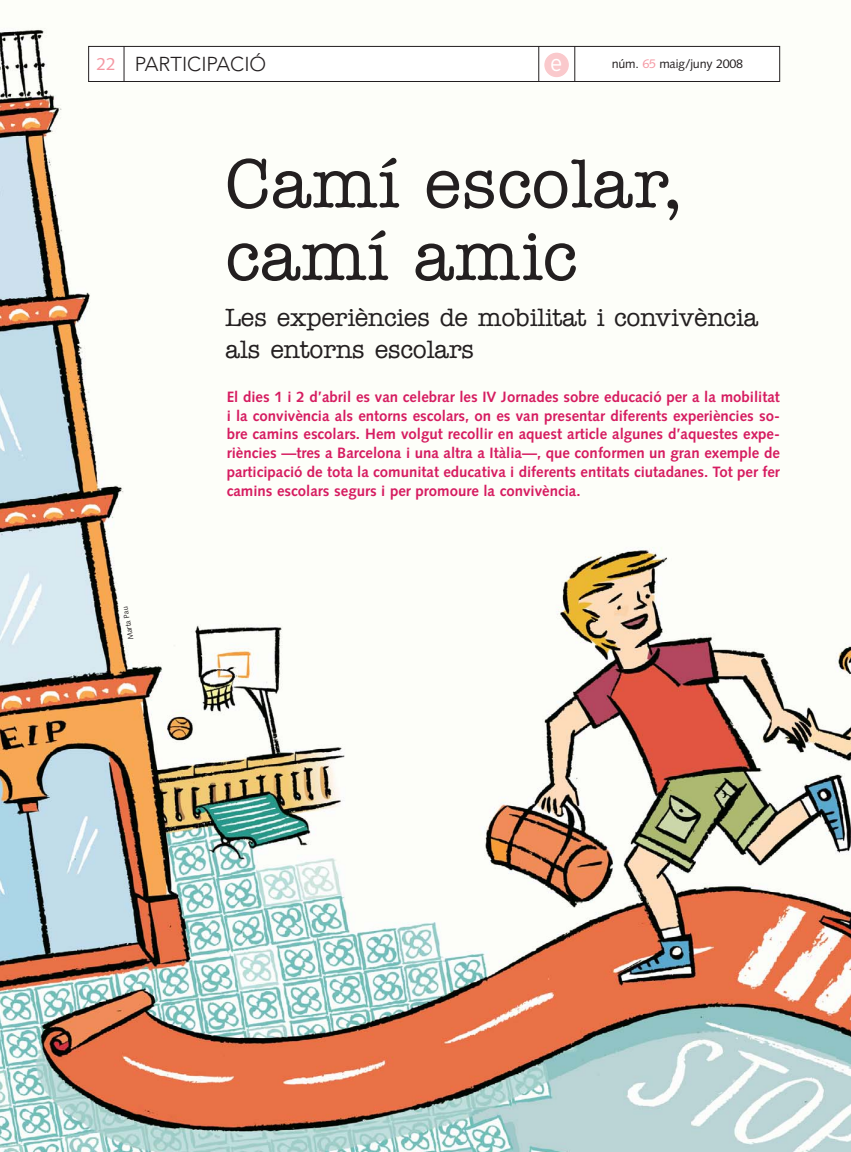
<style>
.page{position:relative;width:851px;height:1152px;background:#fff}
.page>*{position:absolute;margin:0;border:0;box-sizing:border-box;transform-origin:0 0}
.t1{font:500 68.75px/72.5px "American Typewriter";color:#231f20}
.t2{font:500 25px/31.2px "American Typewriter";letter-spacing:-.015em;color:#231f20}
.t3{font:300 22.88px "Interstate";color:#fff}
.t4{font:300 20px "Avenir";color:#231f20}
.t5{font:700 15px/18.8px "Syntax";color:#d61c60;text-align:justify}
.t6{font:12.5px "Syntax";letter-spacing:-.015em;color:#231f20}
.t7{font:7.5px "Syntax";color:#231f20}
.s1{font-family:"Syntax";font-weight:400;font-size:17.5px;color:#f598a3}
.s2{color:#f598a3}
</style>
<div class="page">
<img style="left:0;top:28px;width:850px;height:1124px">
<div style="left:89px;top:46px;width:690px;height:35px;background:#fff"></div>
<div style="left:88px;top:46px;width:691px;height:36px;border:1px solid #231f20"></div>
<hr style="left:124px;top:46px;width:1px;height:36px;background:#231f20">
<hr style="left:574px;top:46px;width:1px;height:36px;background:#231f20">
<hr style="left:538px;top:46px;width:1px;height:36px;background:#231f20">
<svg style="left:544px;top:53px;width:24px;height:24px"></svg>
<h3 class="t4" style="left:97px;top:56px;width:171px"><span class="s1">22</span> PARTICIPACIÓ</h3>
<h3 class="t3" style="left:550px;top:54px;width:14px">e</h3>
<p class="t6" style="left:611px;top:59px;width:133px">núm. <span class="s2">65</span> maig/juny 2008</p>
<h1 class="t1" style="left:225px;top:154px;width:461px">Camí escolar, camí amic</h1>
<h2 class="t2" style="left:225px;top:304px;width:534px">Les experiències de mobilitat i convivència als entorns escolars</h2>
<p class="t7" style="left:128px;top:640px;width:35px;rotate:-100deg">Marta Pau</p>
<p class="t5" style="left:227px;top:389px;width:554px">El dies 1 i 2 d’abril es van celebrar les IV Jornades sobre educació per a la mobilitat i la convivència als entorns escolars, on es van presentar diferents experiències so&shy;bre camins escolars. Hem volgut recollir en aquest article algunes d’aquestes expe&shy;riències —tres a Barcelona i una altra a Itàlia—, que conformen un gran exemple de participació de tota la comunitat educativa i diferents entitats ciutadanes. Tot per fer camins escolars segurs i per promoure la convivència.</p>
</div>
